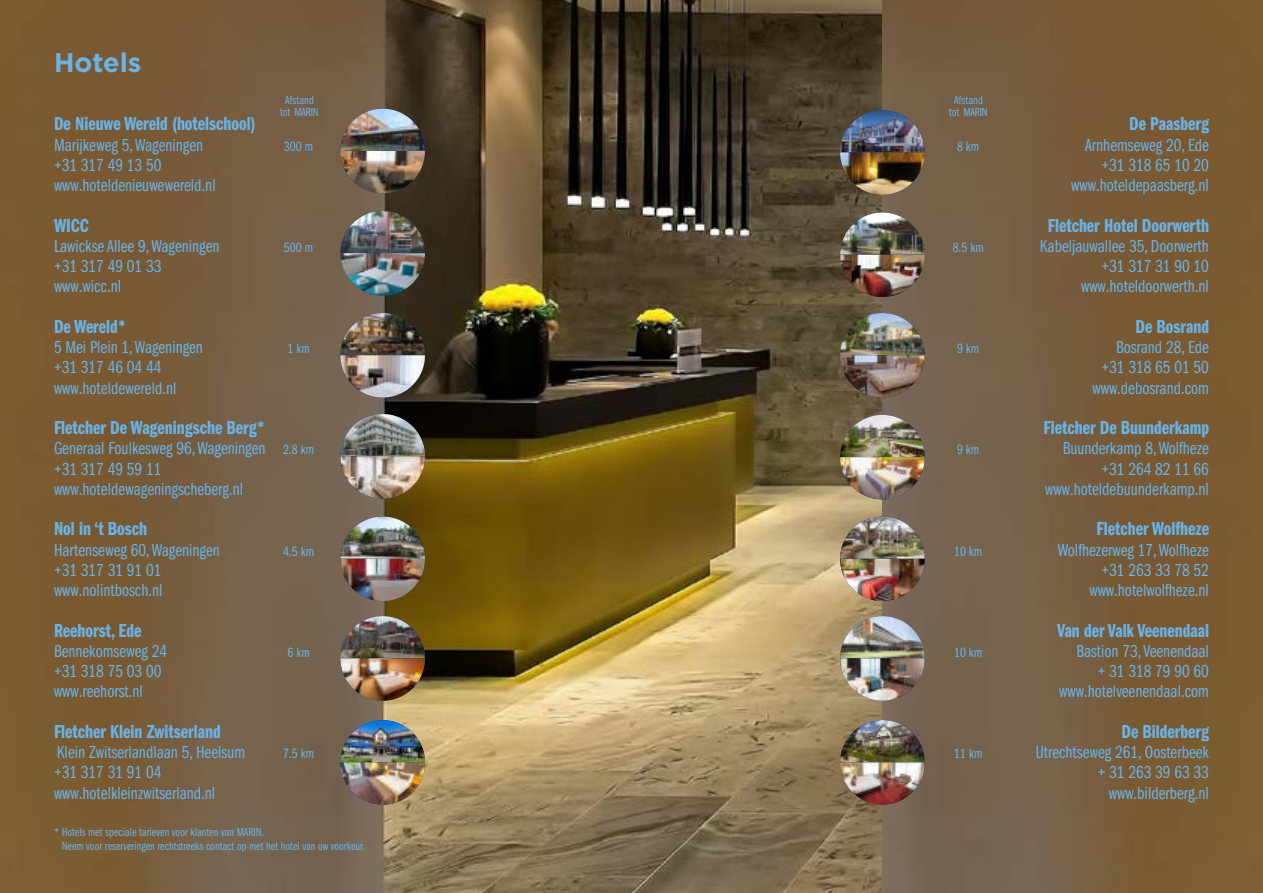
<style>
.page{position:relative;width:1263px;height:893px;background:#fff}
.page>*{position:absolute;margin:0;border:0;box-sizing:border-box;transform-origin:0 0}
.t1{font:700 27px "Gotham";color:#69b3e7}
.t2{font:19.5px "ITC Franklin Gothic Std Dm Cp";color:#69b3e7}
.t3{font:18px/20.2px "ITC Franklin Gothic Std Bk Cp";color:#69b3e7}
.t4{font:13.95px "ITC Franklin Gothic Std Bk Cp";color:#69b3e7}
.t5{font:12px/12px "ITC Franklin Gothic Std Bk Cp";color:#69b3e7;text-align:center}
.s1{font-size:13.95px}
</style>
<div class="page">
<img style="left:0;top:0;width:882px;height:893px">
<img style="left:340px;top:109px;width:85px;height:84px">
<img style="left:882px;top:0;width:381px;height:893px">
<img style="left:340px;top:211px;width:85px;height:85px">
<img style="left:340px;top:720px;width:85px;height:85px">
<img style="left:840px;top:110px;width:85px;height:85px">
<img style="left:340px;top:313px;width:85px;height:85px">
<img style="left:840px;top:212px;width:85px;height:85px">
<img style="left:340px;top:414px;width:85px;height:85px">
<img style="left:840px;top:313px;width:85px;height:85px">
<img style="left:840px;top:415px;width:85px;height:84px">
<img style="left:340px;top:517px;width:85px;height:84px">
<img style="left:840px;top:517px;width:85px;height:84px">
<img style="left:340px;top:616px;width:85px;height:85px">
<img style="left:840px;top:616px;width:85px;height:85px">
<img style="left:840px;top:720px;width:85px;height:85px">
<h1 class="t1" style="left:54px;top:45px;width:89px">Hotels</h1>
<p class="t5" style="left:280px;top:94px;width:40px">Afstand tot MARIN</p>
<p class="t5" style="left:949px;top:94px;width:40px">Afstand tot MARIN</p>
<p class="t2" style="left:54px;top:113px;width:203px">De Nieuwe Wereld (hotelschool)</p>
<p class="t3" style="left:54px;top:135px;width:151px">Marijkeweg 5, Wageningen</p>
<p class="t4" style="left:284px;top:138px;width:31px">300 m</p>
<p class="t3" style="left:54px;top:155px;width:163px">+31 317 49 13 50 www.hoteldenieuwewereld.nl</p>
<p class="t2" style="left:54px;top:214px;width:36px">WICC</p>
<p class="t3" style="left:54px;top:236px;width:167px">Lawickse Allee 9, Wageningen</p>
<p class="t4" style="left:284px;top:240px;width:31px">500 m</p>
<p class="t3" style="left:54px;top:256px;width:109px">+31 317 49 01 33 www.wicc.nl</p>
<p class="t2" style="left:54px;top:316px;width:74px">De Wereld*</p>
<p class="t3" style="left:54px;top:337px;width:151px">5 Mei Plein 1, Wageningen</p>
<p class="t4" style="left:287px;top:341px;width:24px">1 km</p>
<p class="t3" style="left:54px;top:358px;width:124px">+31 317 46 04 44 www.hoteldewereld.nl</p>
<p class="t2" style="left:54px;top:417px;width:213px">Fletcher De Wageningsche Berg*</p>
<p class="t3" style="left:54px;top:439px;width:262px">Generaal Foulkesweg 96, Wageningen <span class="s1">2.8 km </span>+31 317 49 59 11 www.hoteldewageningscheberg.nl</p>
<p class="t2" style="left:54px;top:518px;width:95px">Nol in ‘t Bosch</p>
<p class="t3" style="left:54px;top:540px;width:167px">Hartenseweg 60, Wageningen</p>
<p class="t4" style="left:283px;top:543px;width:33px">4.5 km</p>
<p class="t3" style="left:54px;top:560px;width:110px">+31 317 31 91 01 www.nolintbosch.nl</p>
<p class="t2" style="left:54px;top:619px;width:89px">Reehorst, Ede</p>
<p class="t3" style="left:54px;top:641px;width:115px">Bennekomseweg 24</p>
<p class="t4" style="left:287px;top:645px;width:24px">6 km</p>
<p class="t3" style="left:54px;top:661px;width:109px">+31 318 75 03 00 www.reehorst.nl</p>
<p class="t2" style="left:54px;top:721px;width:168px">Fletcher Klein Zwitserland</p>
<p class="t3" style="left:57px;top:742px;width:190px">Klein Zwitserlandlaan 5, Heelsum</p>
<p class="t4" style="left:283px;top:746px;width:33px">7.5 km</p>
<p class="t3" style="left:54px;top:763px;width:163px">+31 317 31 91 04 www.hotelkleinzwitserland.nl</p>
<p class="t5" style="left:62px;top:826px;width:305px;line-height:13.5px;text-align:left;text-indent:-8px">* Hotels met speciale tarieven voor klanten van MARIN.<br>Neem voor reserveringen rechtstreeks contact op met het hotel van uw voorkeur.</p>
<p class="t2" style="left:1129px;top:113px;width:81px">De Paasberg</p>
<p class="t4" style="left:957px;top:138px;width:24px">8 km</p>
<p class="t3" style="left:1071px;top:135px;width:139px;text-align:right">Arnhemseweg 20, Ede +31 318 65 10 20 www.hoteldepaasberg.nl</p>
<p class="t2" style="left:1048px;top:214px;width:163px">Fletcher Hotel Doorwerth</p>
<p class="t4" style="left:953px;top:240px;width:33px">8.5 km</p>
<p class="t3" style="left:1040px;top:236px;width:171px;text-align:right">Kabeljauwallee 35, Doorwerth +31 317 31 90 10 www.hoteldoorwerth.nl</p>
<p class="t2" style="left:1135px;top:316px;width:75px">De Bosrand</p>
<p class="t4" style="left:957px;top:341px;width:24px">9 km</p>
<p class="t3" style="left:1092px;top:337px;width:118px;text-align:right">Bosrand 28, Ede +31 318 65 01 50 www.debosrand.com</p>
<p class="t2" style="left:1043px;top:417px;width:167px">Fletcher De Buunderkamp</p>
<p class="t4" style="left:957px;top:442px;width:24px">9 km</p>
<p class="t3" style="left:1045px;top:439px;width:165px;text-align:right">Buunderkamp 8, Wolfheze +31 264 82 11 66 www.hoteldebuunderkamp.nl</p>
<p class="t2" style="left:1096px;top:518px;width:114px">Fletcher Wolfheze</p>
<p class="t4" style="left:954px;top:543px;width:30px">10 km</p>
<p class="t3" style="left:1058px;top:540px;width:153px;text-align:right">Wolfhezerweg 17, Wolfheze +31 263 33 78 52 www.hotelwolfheze.nl</p>
<p class="t2" style="left:1057px;top:619px;width:153px">Van der Valk Veenendaal</p>
<p class="t4" style="left:954px;top:645px;width:30px">10 km</p>
<p class="t3" style="left:1059px;top:641px;width:151px;text-align:right">Bastion 73, Veenendaal<br>+ 31 318 79 90 60 www.hotelveenendaal.com</p>
<p class="t2" style="left:1121px;top:721px;width:89px">De Bilderberg</p>
<p class="t4" style="left:954px;top:746px;width:30px">11 km</p>
<p class="t3" style="left:1036px;top:742px;width:175px;text-align:right">Utrechtseweg 261, Oosterbeek + 31 263 39 63 33 www.bilderberg.nl</p>
</div>
